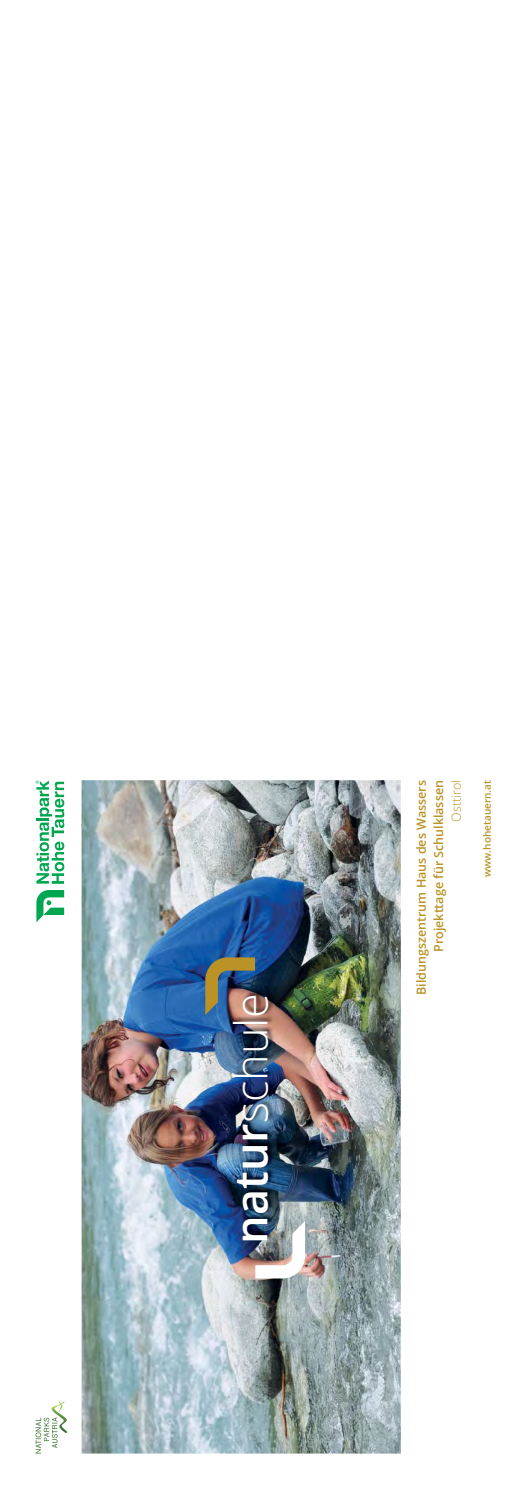
<style>
.page{position:relative;width:528px;height:1489px;background:#fff}
.page>*{position:absolute;margin:0;border:0;box-sizing:border-box;transform-origin:0 0}
.t1{font:300 45px "Open Sans";color:#fff}
.t2{font:600 12.5px/17.5px "Open Sans";color:#ba9225;text-align:right}
.t3{font:300 12.5px "Open Sans";color:#ba9225}
.t4{font:600 10px "Open Sans";color:#ba9225}
.s1{font-weight:600}
</style>
<div class="page">
<img style="left:81px;top:780px;width:319px;height:673px">
<svg style="left:35px;top:1400px;width:33px;height:53px"></svg>
<svg style="left:36px;top:780px;width:28px;height:104px"></svg>
<svg style="left:36px;top:890px;width:28px;height:32px"></svg>
<img style="left:232px;top:990px;width:42px;height:251px">
<img style="left:205px;top:957px;width:50px;height:58px">
<img style="left:255px;top:1221px;width:50px;height:57px">
<h1 class="t1" style="left:219px;top:1244px;width:252px;rotate:-90deg"><span class="s1">natur</span>schule</h1>
<p class="t2" style="left:412px;top:995px;width:216px;rotate:-90deg">Bildungszentrum Haus des Wassers<br>Projekttage für Schulklassen</p>
<p class="t3" style="left:447px;top:822px;width:43px;rotate:-90deg">Osttirol</p>
<p class="t4" style="left:480px;top:877px;width:98px;rotate:-90deg">www.hohetauern.at</p>
</div>
